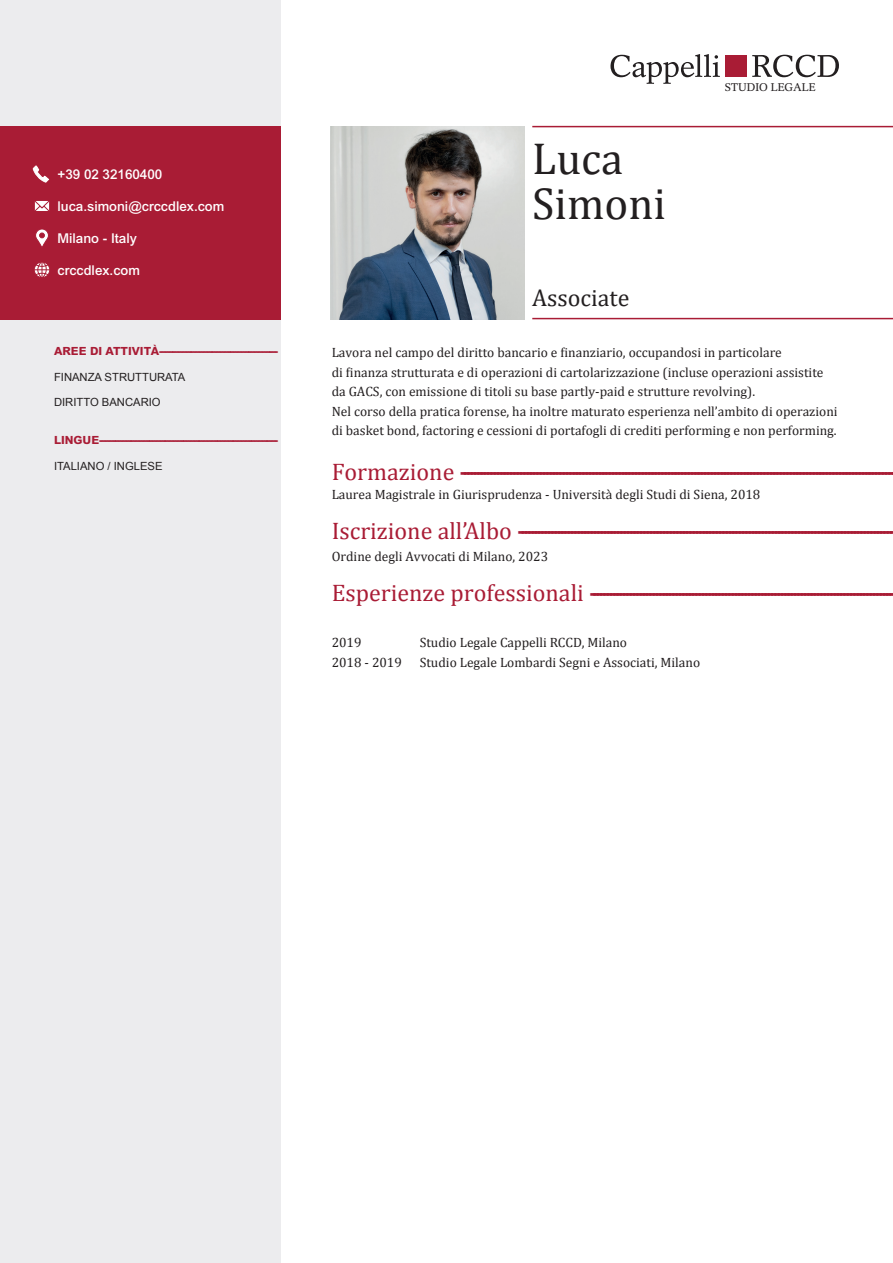
<style>
.page{position:relative;width:893px;height:1263px;background:#fff}
.page>*{position:absolute;margin:0;border:0;box-sizing:border-box;transform-origin:0 0}
.t1{font:45px/45px "Cambria";color:#231f20}
.t2{font:700 24px "Cambria";color:#a91c35}
.t3{font:24px "Cambria";color:#231f20}
.t4{font:13.5px/19.5px "Cambria";color:#231f20}
.t5{font:500 13.5px "Arial MT Std";color:#fff}
.t6{font:800 11.25px "Arial MT Std";color:#a91c35}
.t7{font:11.25px "Arial";color:#231f20}
.t8{font:11.25px "Rotation LT Std";color:#231f20}
.s1{font-weight:400}
</style>
<div class="page">
<div style="left:0;top:0;width:281px;height:1263px;background:#ececee"></div>
<hr style="left:532px;top:126px;width:361px;height:1px;background:#a91c35">
<hr style="left:532px;top:318px;width:361px;height:1px;background:#a91c35">
<div style="left:0;top:126px;width:281px;height:192px;background:#a91c35"></div>
<div style="left:30px;top:163px;width:22px;height:22px;background:#a91c35"></div>
<svg style="left:33px;top:166px;width:16px;height:17px"></svg>
<div style="left:30px;top:194px;width:24px;height:24px;background:#a91c35"></div>
<svg style="left:34px;top:201px;width:16px;height:10px"></svg>
<div style="left:30px;top:225px;width:24px;height:25px;background:#a91c35"></div>
<svg style="left:35px;top:229px;width:14px;height:18px"></svg>
<div style="left:30px;top:257px;width:24px;height:25px;background:#a91c35"></div>
<svg style="left:34px;top:262px;width:16px;height:15px"></svg>
<svg style="left:610px;top:54px;width:110px;height:30px"></svg>
<div style="left:725px;top:55px;width:22px;height:22px;background:#a91c35"></div>
<svg style="left:752px;top:55px;width:87px;height:22px"></svg>
<img style="left:331px;top:126px;width:193px;height:194px">
<p class="t5" style="left:58px;top:166px;width:106px">+39 02 32160400</p>
<p class="t5" style="left:58px;top:198px;width:168px">luca.simoni@crccdlex.com</p>
<p class="t5" style="left:58px;top:230px;width:81px">Milano - Italy</p>
<p class="t5" style="left:58px;top:262px;width:84px">crccdlex.com</p>
<p class="t6" style="left:54px;top:344px;width:226px">AREE DI ATTIVITÀ---------------------------------------------</p>
<p class="t7" style="left:54px;top:369px;width:133px">FINANZA STRUTTURATA</p>
<p class="t7" style="left:54px;top:395px;width:108px">DIRITTO BANCARIO</p>
<p class="t6" style="left:54px;top:433px;width:226px">LINGUE--------------------------------------------------------------------</p>
<p class="t7" style="left:54px;top:458px;width:110px">ITALIANO / INGLESE</p>
<h1 class="t1" style="left:532px;top:137px;width:135px">Luca<br>Simoni</h1>
<h2 class="t3" style="left:532px;top:283px;width:99px">Associate</h2>
<p class="t8" style="left:725px;top:80px;width:92px">STUDIO LEGALE</p>
<p class="t4" style="left:332px;top:343px;width:507px">Lavora nel campo del diritto bancario e finanziario, occupandosi in particolare<br>di finanza strutturata e di operazioni di cartolarizzazione (incluse operazioni assistite da GACS, con emissione di titoli su base partly-paid e strutture revolving).<br>Nel corso della pratica forense, ha inoltre maturato esperienza nell’ambito di operazioni di basket bond, factoring e cessioni di portafogli di crediti performing e non performing.</p>
<h2 class="t2" style="left:332px;top:457px;width:565px"><span class="s1">F o r m a z i o n e</span> -----------------------------------------------------------------------------------------------------------------------------------</h2>
<p class="t4" style="left:332px;top:485px;width:430px">Laurea Magistrale in Giurisprudenza - Università degli Studi di Siena, 2018</p>
<h2 class="t2" style="left:332px;top:516px;width:567px"><span class="s1">I s c r i z i o n e a l l ’A l b o</span> ------------------------------------------------------------------------------------------------------------------</h2>
<p class="t4" style="left:332px;top:546px;width:218px">Ordine degli Avvocati di Milano, 2023</p>
<h2 class="t2" style="left:332px;top:578px;width:566px"><span class="s1">E s p e r i e n z e p r o f e s s i o n a l i</span> --------------------------------------------------------------------------------------------</h2>
<p class="t4" style="left:332px;top:633px;width:72px">2019<br>2018 - 2019</p>
<p class="t4" style="left:420px;top:633px;width:282px">Studio Legale Cappelli RCCD, Milano<br>Studio Legale Lombardi Segni e Associati, Milano</p>
</div>
